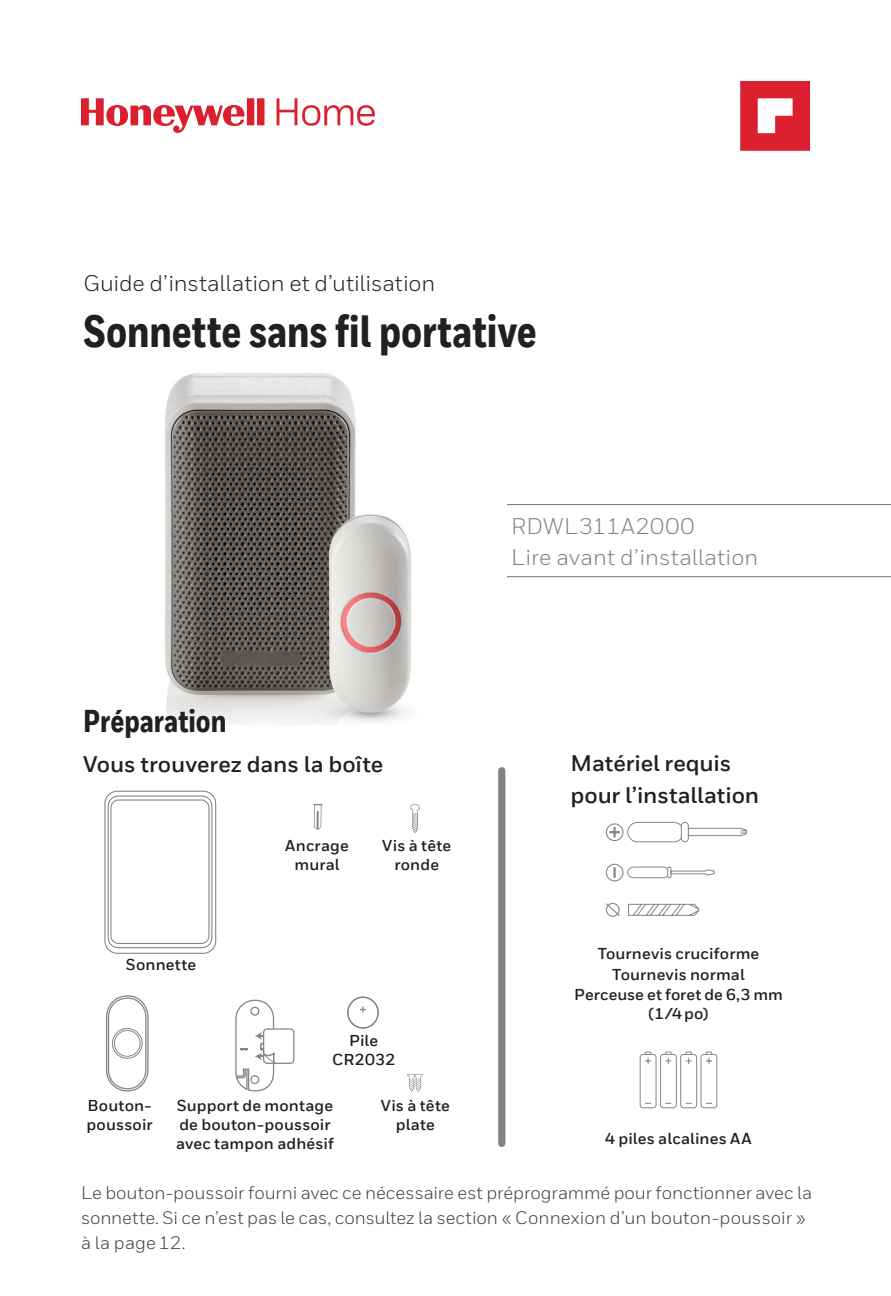
<style>
.page{position:relative;width:891px;height:1296px;background:#fff}
.page>*{position:absolute;margin:0;border:0;box-sizing:border-box;transform-origin:0 0}
.t1{font:800 45px "Honeywell Cond Web";color:#231f20}
.Heading_1{font:800 31.5px "Honeywell Cond Web";color:#231f20}
.Heading_2__10_14{font:700 22.5px/31.5px "Honeywell Sans Web";letter-spacing:-.005em;color:#231f20}
.t2{font:22.5px/31.5px "Honeywell Sans Web";letter-spacing:.01em;color:#808285}
.t3{font:22.5px "Honeywell Sans Web";letter-spacing:-.005em;color:#231f20}
.Body__8_11{font:18px/24.8px "Honeywell Sans Web";color:#3e3e3f}
.Callout_Bold{font:700 15.75px/18.9px "Honeywell Sans Web";letter-spacing:.01em;color:#231f20;text-align:center}
</style>
<div class="page">
<img style="left:165px;top:373px;width:246px;height:351px">
<svg style="left:81px;top:98px;width:294px;height:35px"></svg>
<svg style="left:740px;top:81px;width:70px;height:70px"></svg>
<hr style="left:507px;top:504px;width:384px;height:1px;background:#808285">
<hr style="left:507px;top:576px;width:384px;height:1px;background:#808285">
<svg style="left:235px;top:1000px;width:59px;height:92px"></svg>
<svg style="left:313px;top:804px;width:9px;height:26px"></svg>
<svg style="left:410px;top:804px;width:10px;height:29px"></svg>
<svg style="left:347px;top:997px;width:32px;height:32px"></svg>
<svg style="left:407px;top:1074px;width:16px;height:18px"></svg>
<svg style="left:106px;top:995px;width:43px;height:97px"></svg>
<div style="left:112px;top:1028px;width:30px;height:31px;border:1px solid #858585;border-radius:50%"></div>
<div style="left:114px;top:1030px;width:27px;height:27px;border:1px solid #858585;border-radius:50%"></div>
<svg style="left:104px;top:791px;width:112px;height:163px"></svg>
<svg style="left:689px;top:827px;width:58px;height:9px"></svg>
<div style="left:627px;top:822px;width:57px;height:20px;border:1px solid #848689;border-radius:10px"></div>
<div style="left:681px;top:822px;width:7px;height:20px;background:#fff;border-radius:3px"></div>
<div style="left:681px;top:822px;width:8px;height:20px;border:1px solid #848689;border-radius:3px"></div>
<div style="left:606px;top:823px;width:18px;height:18px;border:1px solid #848689;border-radius:50%"></div>
<svg style="left:609px;top:827px;width:11px;height:10px"></svg>
<svg style="left:606px;top:863px;width:109px;height:54px"></svg>
<div style="left:498px;top:771px;width:7px;height:372px;background:#808285"></div>
<div style="left:645px;top:1051px;width:6px;height:8px;border:1px solid #848689"></div>
<div style="left:640px;top:1054px;width:16px;height:54px;background:#fff;border-radius:3px"></div>
<div style="left:640px;top:1054px;width:16px;height:54px;border:1px solid #848689;border-radius:3px"></div>
<svg style="left:645px;top:1058px;width:6px;height:6px"></svg>
<div style="left:665px;top:1051px;width:7px;height:8px;border:1px solid #848689"></div>
<div style="left:660px;top:1054px;width:16px;height:54px;background:#fff;border-radius:3px"></div>
<div style="left:660px;top:1054px;width:17px;height:54px;border:1px solid #848689;border-radius:3px"></div>
<svg style="left:665px;top:1058px;width:6px;height:6px"></svg>
<div style="left:685px;top:1051px;width:7px;height:8px;border:1px solid #848689"></div>
<div style="left:681px;top:1054px;width:16px;height:54px;background:#fff;border-radius:3px"></div>
<div style="left:680px;top:1054px;width:17px;height:54px;border:1px solid #848689;border-radius:3px"></div>
<svg style="left:686px;top:1058px;width:6px;height:6px"></svg>
<div style="left:706px;top:1051px;width:6px;height:8px;border:1px solid #848689"></div>
<div style="left:701px;top:1054px;width:16px;height:54px;background:#fff;border-radius:3px"></div>
<div style="left:701px;top:1054px;width:16px;height:54px;border:1px solid #848689;border-radius:3px"></div>
<svg style="left:706px;top:1058px;width:6px;height:6px"></svg>
<h3 class="t3" style="left:84px;top:270px;width:353px">Guide d’installation et d’utilisation</h3>
<h1 class="t1" style="left:84px;top:304px;width:455px">Sonnette sans fil portative</h1>
<p class="Heading_1" style="left:83px;top:702px;width:145px">Préparation</p>
<p class="Heading_2__10_14" style="left:83px;top:748px;width:302px">Vous trouverez dans la boîte</p>
<p class="Callout_Bold" style="left:126px;top:956px;width:72px">Sonnette</p>
<p class="Callout_Bold" style="left:285px;top:837px;width:65px">Ancrage mural</p>
<p class="Callout_Bold" style="left:382px;top:837px;width:71px">Vis à tête ronde</p>
<p class="Callout_Bold" style="left:332px;top:1031px;width:65px">Pile<br>CR2032</p>
<p class="Callout_Bold" style="left:87px;top:1097px;width:68px;text-align:left">Bouton&shy;poussoir</p>
<p class="Callout_Bold" style="left:176px;top:1097px;width:159px;text-align:left">Support de montage de bouton-poussoir avec tampon adhésif</p>
<p class="Callout_Bold" style="left:381px;top:1097px;width:71px">Vis à tête plate</p>
<h3 class="t2" style="left:511px;top:510px;width:249px">RDWL311A2000<br>Lire avant d’installation</h3>
<p class="Heading_2__10_14" style="left:571px;top:748px;width:190px">Matériel requis pour l’installation</p>
<p class="Callout_Bold" style="left:598px;top:945px;width:163px">Tournevis cruciforme</p>
<p class="Callout_Bold" style="left:612px;top:965px;width:134px">Tournevis normal</p>
<p class="Callout_Bold" style="left:574px;top:985px;width:210px">Perceuse et foret de 6,3 mm (1/4 po)</p>
<p class="Callout_Bold" style="left:605px;top:1130px;width:148px">4 piles alcalines AA</p>
<p class="Body__8_11" style="left:81px;top:1181px;width:733px">Le bouton-poussoir fourni avec ce nécessaire est préprogrammé pour fonctionner avec la sonnette. Si ce n’est pas le cas, consultez la section « Connexion d’un bouton-poussoir » à la page 12.</p>
</div>
